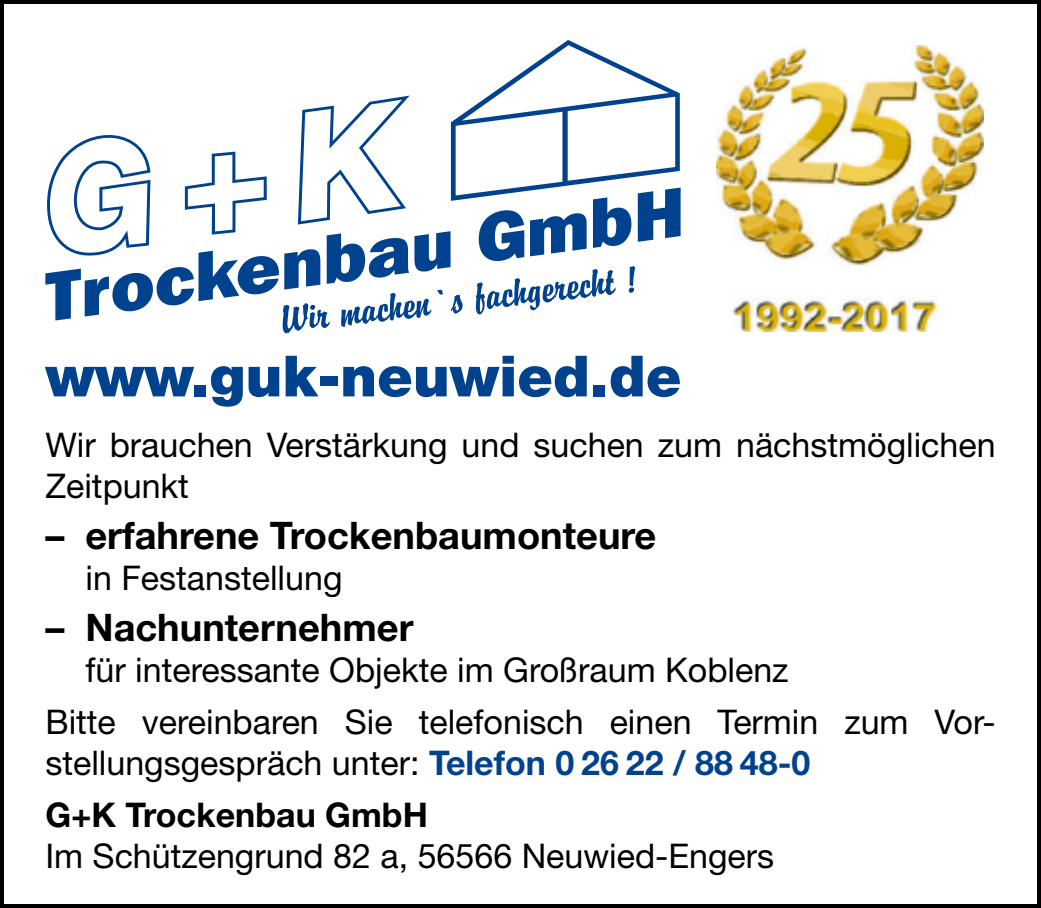
<style>
.page{position:relative;width:1041px;height:908px;background:#fff}
.page>*{position:absolute;margin:0;border:0;box-sizing:border-box;transform-origin:0 0}
.t1{font:900 56.8px "Helvetica Neue LT";color:#00428d}
.t2{font:700 38px "Helvetica Neue LT";color:#000}
.t3{font:34px/52px "Helvetica Neue LT";color:#000}
.s1{font-weight:700;color:#00428d}
.s2{font-weight:700}
</style>
<div class="page">
<div style="left:0;top:0;width:1041px;height:907px;border:4px solid #000"></div>
<svg style="left:45px;top:257px;width:238px;height:63px"></svg>
<svg style="left:283px;top:40px;width:397px;height:293px"></svg>
<svg style="left:47px;top:96px;width:363px;height:161px"></svg>
<img style="left:717px;top:45px;width:266px;height:286px">
<h1 class="t1" style="left:45px;top:342px;width:637px">www.guk-neuwied.de</h1>
<p class="t3" style="left:45px;top:424px;width:952px;line-height:40.8px">Wir brauchen Verstärkung und suchen zum nächstmöglichen<br>Zeitpunkt</p>
<p class="t2" style="left:45px;top:512px;width:612px">– erfahrene Trockenbaumonteure</p>
<p class="t3" style="left:85px;top:551px;width:258px">in Festanstellung</p>
<p class="t2" style="left:45px;top:604px;width:370px">– Nachunternehmer</p>
<p class="t3" style="left:45px;top:643px;width:952px;text-indent:40px">für interessante Objekte im Großraum Koblenz<br>Bitte vereinbaren Sie telefonisch einen Termin zum Vor-</p>
<p class="t3" style="left:45px;top:736px;width:766px">stellungsgespräch unter: <span class="s1">Telefon 0 26 22 / 88 48-0<br></span><span class="s2">G+K Trockenbau GmbH</span></p>
<p class="t3" style="left:45px;top:829px;width:730px">Im Schützengrund 82 a, 56566 Neuwied-Engers</p>
</div>
